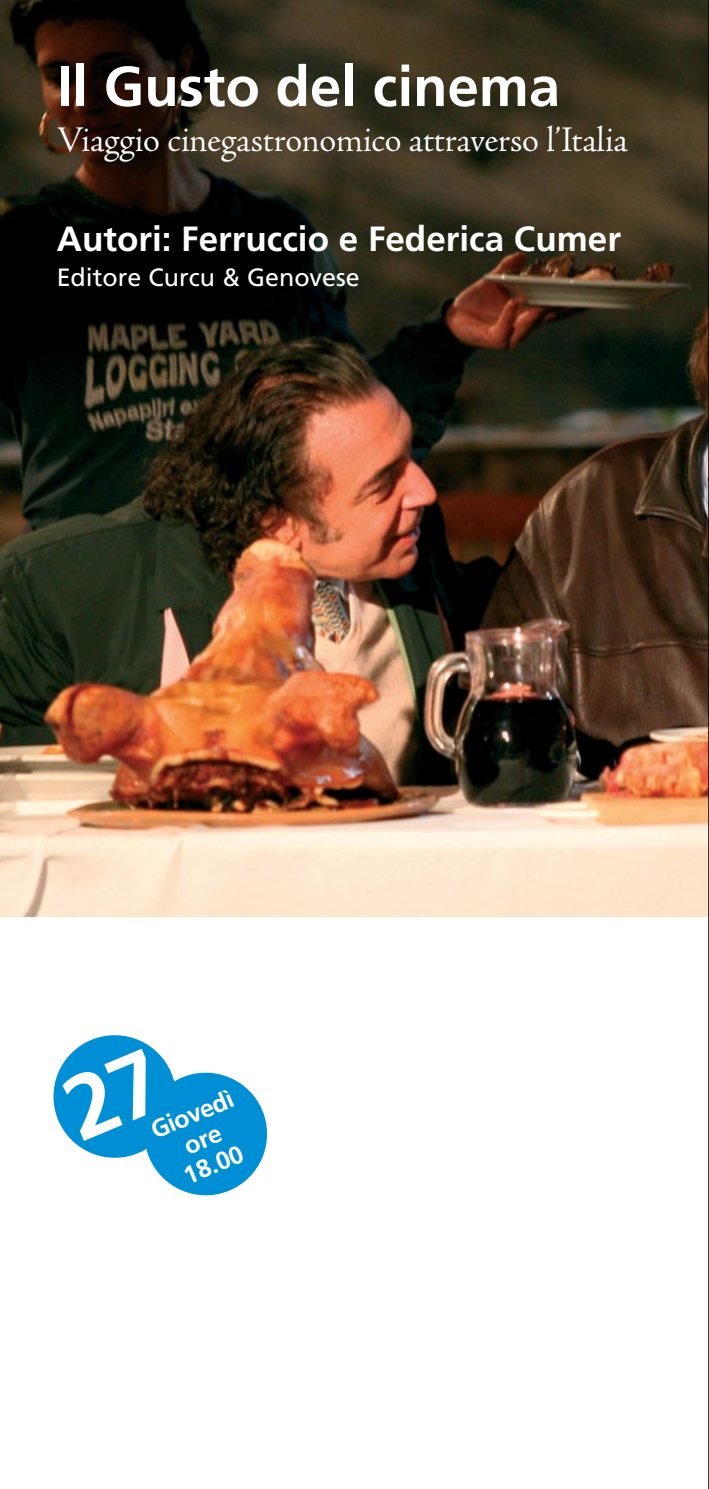
<style>
.page{position:relative;width:709px;height:1489px;background:#fff}
.page>*{position:absolute;margin:0;border:0;box-sizing:border-box;transform-origin:0 0}
.t1{font:700 56.25px "Frutiger";color:#fff}
.t2{font:37.5px "Adobe Jenson MM 371 15";color:#fff}
.t3{font:700 35px "Frutiger";color:#fff}
.t4{font:25px "Frutiger";color:#fff}
.t5{font:700 25px/27.5px "Frutiger";color:#fff;text-align:center}
</style>
<div class="page">
<img style="left:0;top:0;width:708px;height:916px">
<div style="left:144px;top:1072px;width:123px;height:123px;background:#008fd5;border-radius:50%"></div>
<div style="left:53px;top:1035px;width:123px;height:122px;background:#008fd5;border-radius:50%"></div>
<hr style="left:708px;top:0;width:1px;height:1488px;background:#000">
<svg style="left:59px;top:1048px;width:107px;height:92px"></svg>
<h1 class="t1" style="left:57px;top:53px;width:505px">Il Gusto del cinema</h1>
<p class="t2" style="left:57px;top:120px;width:572px">Viaggio cinegastronomico attraverso l’Italia</p>
<p class="t3" style="left:57px;top:218px;width:565px">Autori: Ferruccio e Federica Cumer</p>
<p class="t4" style="left:57px;top:263px;width:304px">Editore Curcu &amp; Genovese</p>
<p class="t5" style="left:147px;top:1118px;width:89px;rotate:-23deg">Giovedì ore<br>18.00</p>
</div>
